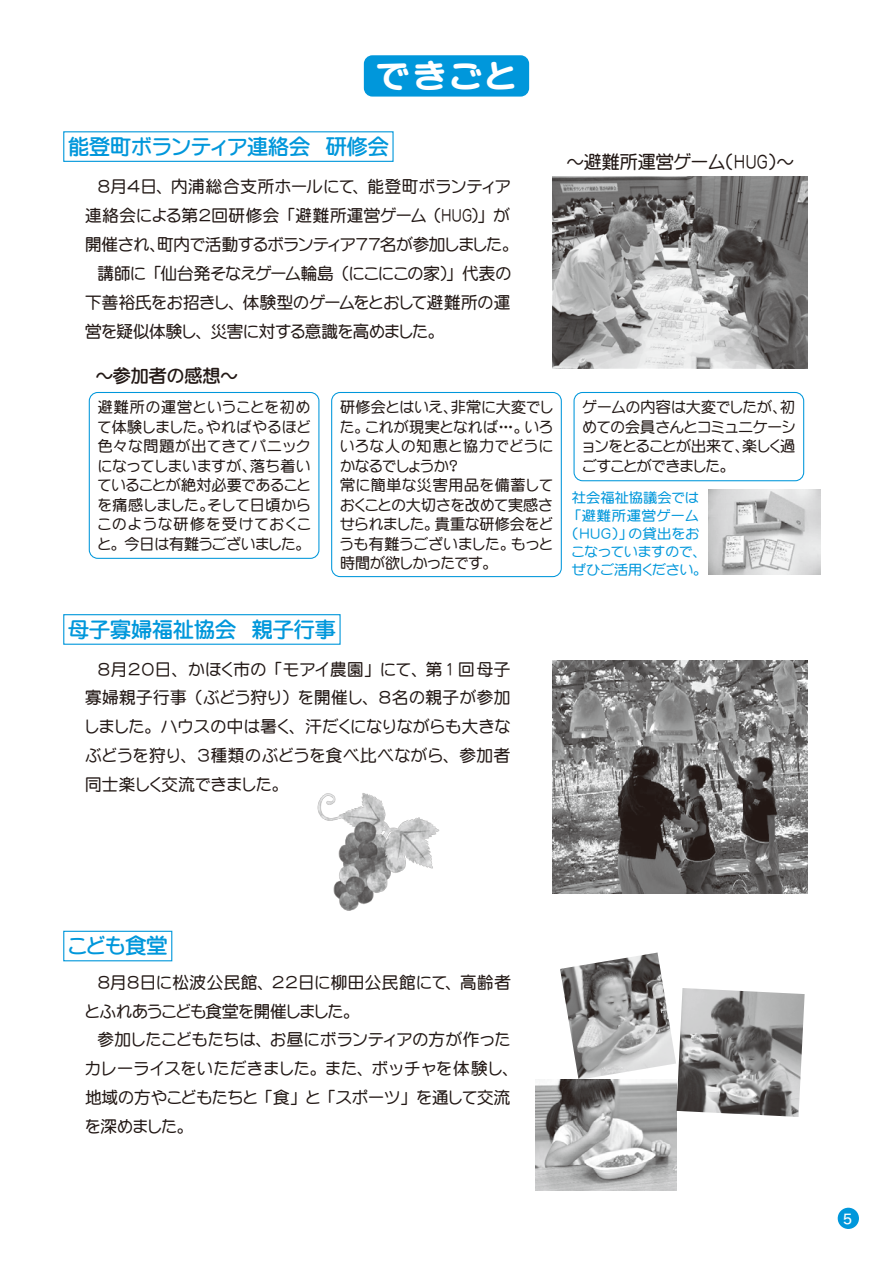
<style>
.page{position:relative;width:893px;height:1263px;background:#fff}
.page>*{position:absolute;margin:0;border:0;box-sizing:border-box;transform-origin:0 0}
.t1{font:32.85px "FGP Maru Gothic Ca U";color:#fff;scale:1.05 1}
.t2{font:21px "FGP Maru Gothic Ca B";color:#0097db}
.t3{font:18px "FGP Maru Gothic Ca M";color:#221815}
.t4{font:18px "FGP Maru Gothic Ca B";color:#221815}
.t5{font:16.5px/28.8px "FGP Maru Gothic Ca M";letter-spacing:.02em;color:#221815;text-align:justify}
.t6{font:16.5px "FGP Maru Gothic Ca M";letter-spacing:.06em;color:#221815}
.t7{font:16.5px "FGP Maru Gothic Ca M";letter-spacing:-.015em;color:#221815}
.t8{font:15px/19.5px "FGP Maru Gothic Ca M";letter-spacing:.015em;color:#221815;text-align:justify}
.t9{font:13.5px/18px "FGP Maru Gothic Ca M";letter-spacing:.025em;color:#0097db;scale:1.05 1}
.t10{font:13.5px "Hiragino Kaku W5 90 msp RKSJ H";color:#fff}
</style>
<div class="page">
<div style="left:838px;top:1208px;width:21px;height:21px;background:#0097db;border-radius:50%"></div>
<div style="left:63px;top:614px;width:278px;height:31px;border:1px solid #0097db"></div>
<img style="left:553px;top:661px;width:255px;height:232px">
<div style="left:364px;top:55px;width:165px;height:42px;background:#0097db;border-radius:9px"></div>
<div style="left:63px;top:131px;width:331px;height:31px;border:1px solid #0097db"></div>
<img style="left:708px;top:490px;width:113px;height:85px">
<div style="left:89px;top:392px;width:230px;height:167px;border:1px solid #0097db;border-radius:9px"></div>
<div style="left:573px;top:392px;width:231px;height:89px;border:1px solid #0097db;border-radius:9px"></div>
<div style="left:331px;top:392px;width:231px;height:185px;border:1px solid #0097db;border-radius:9px"></div>
<img style="left:553px;top:177px;width:255px;height:191px">
<div style="left:63px;top:931px;width:109px;height:30px;border:1px solid #0097db"></div>
<img style="left:560px;top:952px;width:116px;height:128px">
<img style="left:536px;top:1080px;width:140px;height:110px">
<img style="left:676px;top:988px;width:129px;height:129px">
<img style="left:317px;top:793px;width:123px;height:118px">
<p class="t1" style="left:377px;top:59px;width:135px">できごと</p>
<p class="t2" style="left:68px;top:136px;width:322px">能登町ボランティア連絡会　研修会</p>
<p class="t5" style="left:85px;top:172px;width:428px">　８月４日、内浦総合支所ホールにて、能登町ボランティア連絡会による第２回研修会「避難所運営ゲーム（HUG）」が開催され、町内で活動するボランティア７７名が参加しました。　講師に「仙台発そなえゲーム輪島（にこにこの家）」代表の下善裕氏をお招きし、体験型のゲームをとおして避難所の運営を疑似体験し、災害に対する意識を高めました。</p>
<p class="t3" style="left:567px;top:153px;width:229px">～避難所運営ゲーム（HUG）～</p>
<p class="t4" style="left:96px;top:367px;width:144px">～参加者の感想～</p>
<p class="t8" style="left:98px;top:398px;width:214px">避難所の運営ということを初めて体験しました。やればやるほど色々な問題が出てきてパニックになってしまいますが、落ち着いていることが絶対必要であることを痛感しました。そして日頃からこのような研修を受けておくこと。今日は有難うございました。</p>
<p class="t8" style="left:583px;top:398px;width:214px">ゲームの内容は大変でしたが、初めての会員さんとコミュニケーションをとることが出来て、楽しく過ごすことができました。</p>
<p class="t8" style="left:340px;top:398px;width:214px;text-align:left">研修会とはいえ、非常に大変でした。これが現実となれば…。いろいろな人の知恵と協力でどうにかなるでしょうか？<br>常に簡単な災害用品を備蓄しておくことの大切さを改めて実感させられました。貴重な研修会をどうも有難うございました。もっと時間が欲しかったです。</p>
<p class="t9" style="left:572px;top:488px;width:124px">社会福祉協議会では「避難所運営ゲーム（HUG）」の貸出をおこなっていますので、ぜひご活用ください。</p>
<p class="t2" style="left:68px;top:619px;width:269px">母子寡婦福祉協会　親子行事</p>
<p class="t5" style="left:85px;top:655px;width:427px">　８月２０日、かほく市の「モアイ農園」にて、第 1 回母子寡婦親子行事（ぶどう狩り）を開催し、８名の親子が参加しました。ハウスの中は暑く、汗だくになりながらも大きなぶどうを狩り、３種類のぶどうを食べ比べながら、参加者同士楽しく交流できました。</p>
<p class="t2" style="left:68px;top:935px;width:101px">こども食堂</p>
<p class="t5" style="left:85px;top:968px;width:427px">　８月８日に松波公民館、２２日に柳田公民館にて、高齢者</p>
<p class="t7" style="left:85px;top:1003px;width:268px">とふれあうこども食堂を開催しました。</p>
<p class="t5" style="left:97px;top:1025px;width:414px">参加したこどもたちは、お昼にボランティアの方が作った</p>
<p class="t6" style="left:85px;top:1060px;width:427px">カレーライスをいただきました。また、ボッチャを体験し、</p>
<p class="t5" style="left:85px;top:1083px;width:427px">地域の方やこどもたちと「食」と「スポーツ」を通して交流</p>
<p class="t5" style="left:85px;top:1112px;width:102px">を深めました。</p>
<p class="t10" style="left:841px;top:1212px;width:15px">５</p>
</div>
